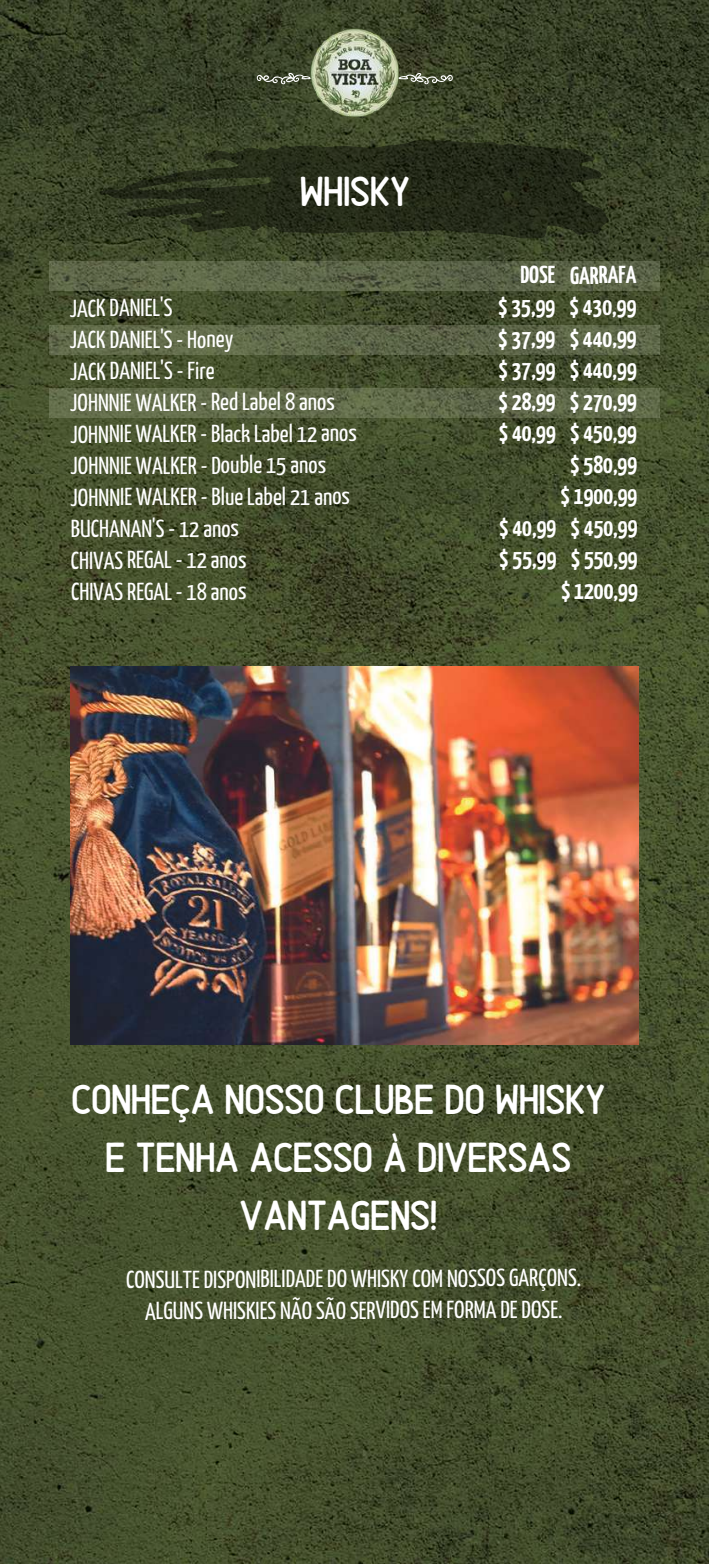
<style>
.page{position:relative;width:709px;height:1564px;background:#fff}
.page>*{position:absolute;margin:0;border:0;box-sizing:border-box;transform-origin:0 0}
.t1{font:42px/57.8px "Alaska";color:#fff;text-align:center}
.t2{font:24.5px/31.5px "Yanone Kaffeesatz";letter-spacing:-.005em;color:#fff}
.t3{font:700 24.5px/31.5px "Yanone Kaffeesatz";letter-spacing:-.005em;color:#fff;text-align:center}
</style>
<div class="page">
<img style="left:0;top:0;width:709px;height:1563px">
<svg style="left:257px;top:73px;width:196px;height:11px"></svg>
<img style="left:310px;top:29px;width:88px;height:88px">
<svg style="left:100px;top:139px;width:509px;height:100px;background:#2a311c"></svg>
<svg style="left:49px;top:261px;width:611px;height:30px;background:#5b6447"></svg>
<svg style="left:49px;top:325px;width:611px;height:29px;background:#5d6748"></svg>
<svg style="left:49px;top:388px;width:611px;height:30px;background:#606a49"></svg>
<img style="left:71px;top:666px;width:567px;height:378px">
<h1 class="t1" style="left:300px;top:159px;width:112px">WHISKY</h1>
<p class="t2" style="left:70px;top:294px;width:289px">JACK DANIEL'S<br>JACK DANIEL'S - Honey<br>JACK DANIEL'S - Fire<br>JOHNNIE WALKER - Red Label 8 anos<br>JOHNNIE WALKER - Black Label 12 anos<br>JOHNNIE WALKER - Double 15 anos<br>JOHNNIE WALKER - Blue Label 21 anos<br>BUCHANAN'S - 12 anos<br>CHIVAS REGAL - 12 anos<br>CHIVAS REGAL - 18 anos</p>
<p class="t3" style="left:498px;top:261px;width:59px;text-align:justify;text-indent:22px">DOSE $ 35,99 $ 37,99 $ 37,99 $ 28,99 $ 40,99</p>
<p class="t3" style="left:560px;top:261px;width:79px">GARRAFA $ 430,99 $ 440,99 $ 440,99 $ 270,99 $ 450,99 $ 580,99 $ 1900,99 $ 450,99 $ 550,99 $ 1200,99</p>
<p class="t3" style="left:499px;top:513px;width:59px;text-align:left">$ 40,99 $ 55,99</p>
<h1 class="t1" style="left:72px;top:1067px;width:535px">CONHEÇA NOSSO CLUBE DO WHISKY<br>E TENHA ACESSO À DIVERSAS<br>VANTAGENS!</h1>
<p class="t2" style="left:126px;top:1264px;width:457px;text-align:center">CONSULTE DISPONIBILIDADE DO WHISKY COM NOSSOS GARÇONS.<br>ALGUNS WHISKIES NÃO SÃO SERVIDOS EM FORMA DE DOSE.</p>
</div>
